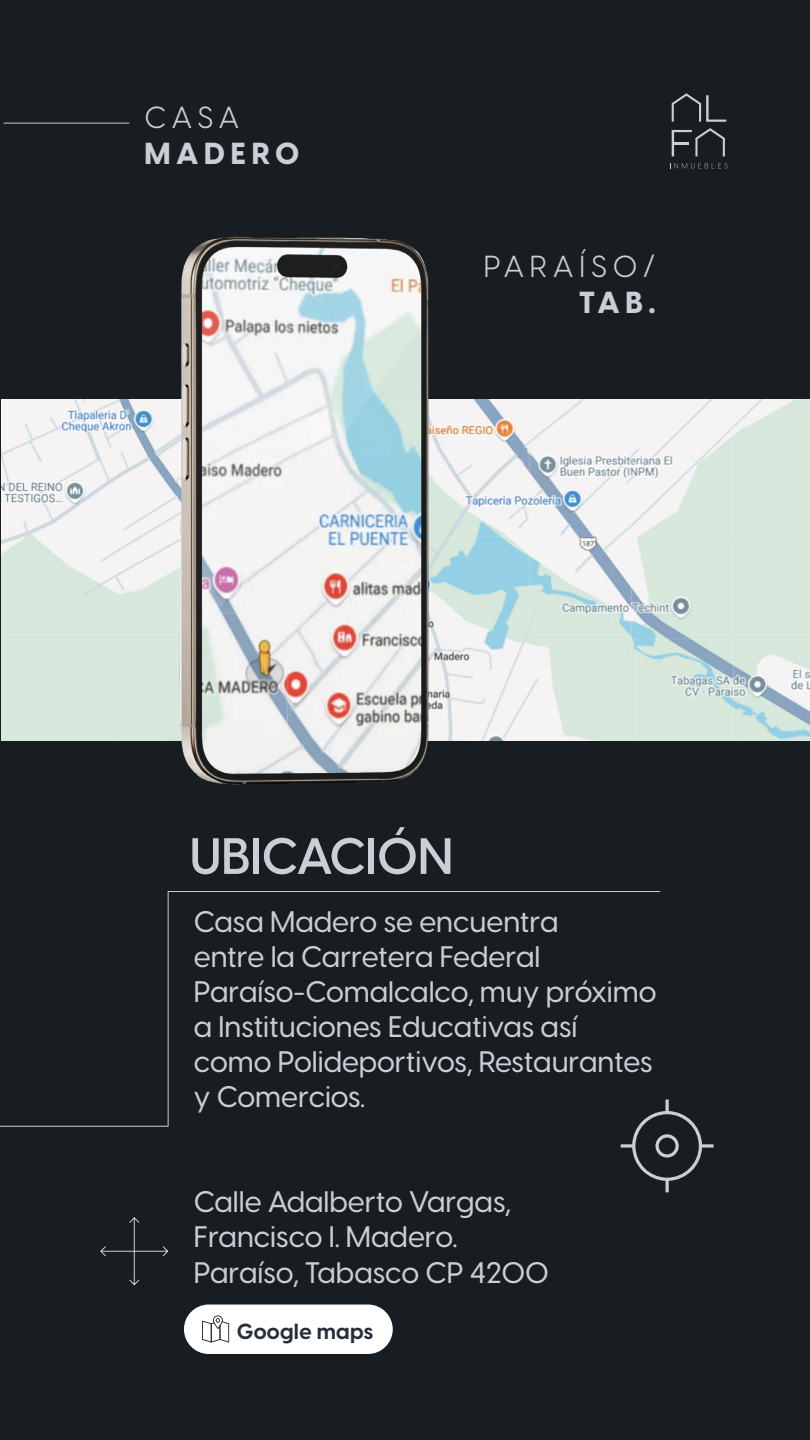
<style>
.page{position:relative;width:810px;height:1440px;background:#181d22}
.page>*{position:absolute;margin:0;border:0;box-sizing:border-box;transform-origin:0 0}
.t1{font:600 50.25px "Visby CF";color:#cbced5}
.t2{font:30px "Visby CF";letter-spacing:.19em;color:#cbced5}
.t3{font:800 30px "Visby CF";letter-spacing:.2em;color:#cbced5}
.t4{font:500 29.25px/35.1px "Visby CF";color:#cbced5}
.t5{font:700 21.52px "Visby CF";letter-spacing:.015em;color:#272e38}
</style>
<div class="page">
<img style="left:1px;top:399px;width:809px;height:341px">
<img style="left:82px;top:236px;width:448px;height:549px">
<svg style="left:670px;top:163px;width:58px;height:6px"></svg>
<svg style="left:672px;top:128px;width:53px;height:28px"></svg>
<svg style="left:672px;top:93px;width:54px;height:29px"></svg>
<svg style="left:0;top:891px;width:661px;height:236px"></svg>
<svg style="left:621px;top:1100px;width:93px;height:92px"></svg>
<svg style="left:101px;top:1218px;width:67px;height:67px"></svg>
<div style="left:184px;top:1305px;width:209px;height:49px;background:#fff;border-radius:25px"></div>
<svg style="left:202px;top:1315px;width:27px;height:28px"></svg>
<hr style="left:4px;top:123px;width:125px;height:1px;background:#cbced5">
<p class="t2" style="left:144px;top:95px;width:96px">CASA</p>
<p class="t3" style="left:144px;top:130px;width:157px">MADERO</p>
<p class="t2" style="left:484px;top:244px;width:173px">PARAÍSO/</p>
<p class="t3" style="left:579px;top:278px;width:78px">TAB.</p>
<h1 class="t1" style="left:190px;top:818px;width:265px">UBICACIÓN</h1>
<p class="t4" style="left:194px;top:902px;width:464px">Casa Madero se encuentra<br>entre la Carretera Federal<br>Paraíso-Comalcalco, muy próximo a Instituciones Educativas así como Polideportivos, Restaurantes y Comercios.</p>
<p class="t4" style="left:194px;top:1182px;width:357px">Calle Adalberto Vargas,<br>Francisco I. Madero.<br>Paraíso, Tabasco CP 4200</p>
<p class="t5" style="left:237px;top:1315px;width:138px">Google maps</p>
</div>
